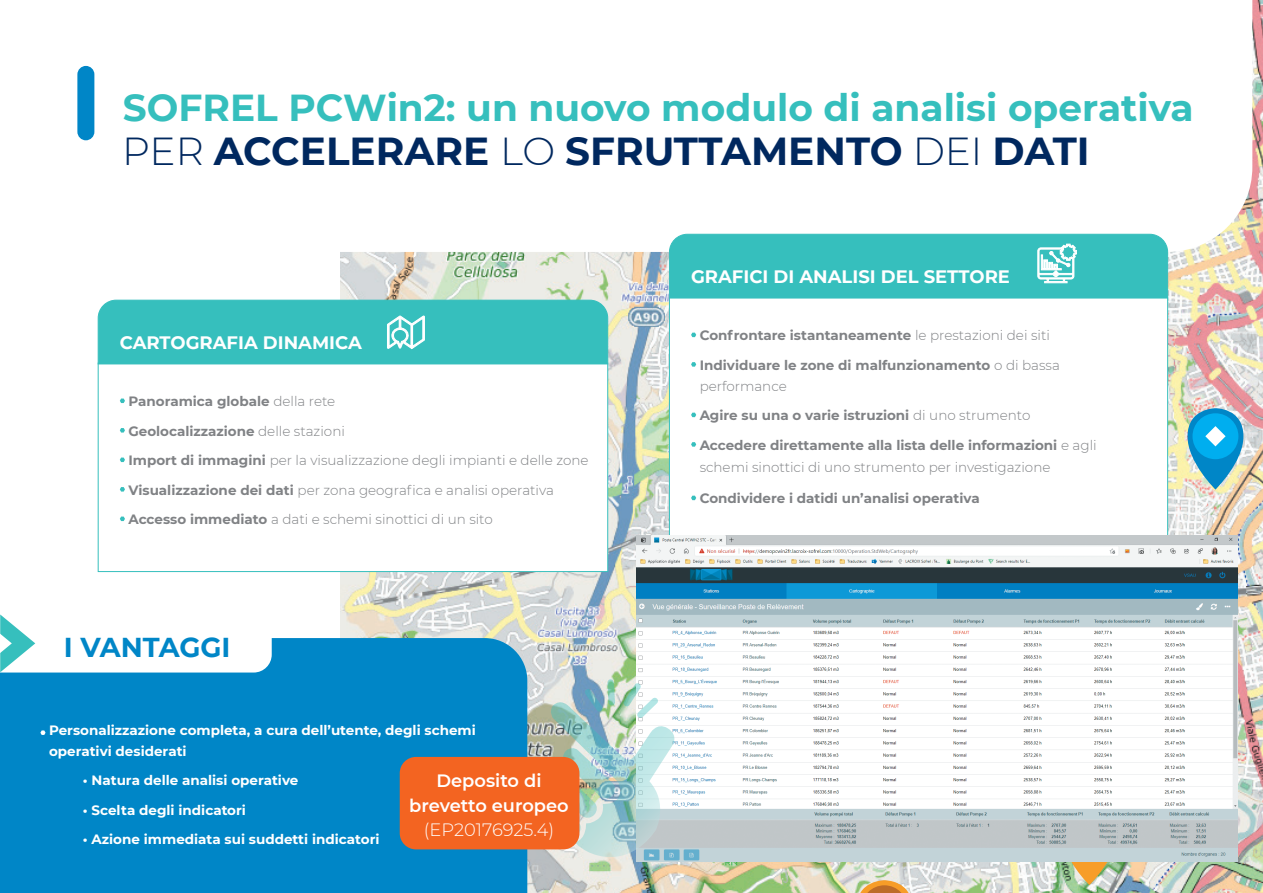
<style>
.page{position:relative;width:1263px;height:893px;background:#fff}
.page>*{position:absolute;margin:0;border:0;box-sizing:border-box;transform-origin:0 0}
.t1{font:700 39px "Montserrat";color:#00285f}
.t2{font:700 37.5px "Montserrat";color:#36bfbd}
.t3{font:700 27.3px "Montserrat";color:#0086c7}
.t4{font:700 18px "Montserrat";color:#fff}
.t5{font:600 17.85px/24.3px "Montserrat";color:#fff;text-align:center}
.t6{font:300 17.85px "Montserrat";color:#fff}
.t7{font:300 13.5px/29.5px "Montserrat";color:#808285}
.t8{font:700 13.5px/29.5px "Montserrat";color:#808285}
.t9{font:700 13.5px/21px "Montserrat";color:#fff}
.s1{font-weight:300}
.s2{font-weight:700}
</style>
<div class="page">
<img style="left:340px;top:0;width:923px;height:893px">
<svg style="left:1061px;top:861px;width:56px;height:24px"></svg>
<svg style="left:856px;top:880px;width:56px;height:13px"></svg>
<svg style="left:1187px;top:408px;width:56px;height:82px;background:#53b2d4"></svg>
<svg style="left:77px;top:0;width:1175px;height:252px"></svg>
<div style="left:0;top:638px;width:527px;height:255px;background:#0086c7"></div>
<div style="left:669px;top:297px;width:498px;height:270px;background:#fff"></div>
<svg style="left:691px;top:333px;width:5px;height:4px"></svg>
<svg style="left:691px;top:362px;width:5px;height:5px"></svg>
<svg style="left:691px;top:413px;width:5px;height:4px"></svg>
<svg style="left:691px;top:442px;width:5px;height:5px"></svg>
<svg style="left:691px;top:496px;width:5px;height:4px"></svg>
<svg style="left:669px;top:233px;width:499px;height:66px;background:#3fc1c0"></svg>
<img style="left:636px;top:536px;width:601px;height:325px">
<div style="left:77px;top:66px;width:17px;height:74px;background:#0086c7;border-radius:9px"></div>
<svg style="left:40px;top:730px;width:6px;height:5px"></svg>
<img style="left:531px;top:679px;width:145px;height:179px">
<div style="left:98px;top:363px;width:510px;height:209px;background:#fff"></div>
<svg style="left:120px;top:399px;width:5px;height:4px"></svg>
<svg style="left:120px;top:428px;width:5px;height:5px"></svg>
<svg style="left:120px;top:458px;width:5px;height:4px"></svg>
<svg style="left:120px;top:487px;width:5px;height:5px"></svg>
<svg style="left:120px;top:517px;width:5px;height:4px"></svg>
<svg style="left:97px;top:299px;width:511px;height:66px;background:#3ec1bf"></svg>
<svg style="left:0;top:614px;width:272px;height:58px"></svg>
<div style="left:400px;top:757px;width:179px;height:92px;background:#f36421;border-radius:16px"></div>
<h2 class="t2" style="left:123px;top:81px;width:1072px">SOFREL PCWin2: un nuovo modulo di analisi operativa</h2>
<h1 class="t1" style="left:122px;top:123px;width:969px"><span class="s1">PER</span> ACCELERARE <span class="s1">LO</span> SFRUTTAMENTO <span class="s1">DEI</span> DATI</h1>
<h3 class="t4" style="left:120px;top:329px;width:244px">CARTOGRAFIA DINAMICA</h3>
<p class="t7" style="left:128px;top:386px;width:462px"><span class="s2">Panoramica globale</span> della rete<br><span class="s2">Geolocalizzazione</span> delle stazioni<br><span class="s2">Import di immagini</span> per la visualizzazione degli impianti e delle zone <span class="s2">Visualizzazione dei dati</span> per zona geografica e analisi operativa <span class="s2">Accesso immediato</span> a dati e schemi sinottici di un sito</p>
<h3 class="t3" style="left:64px;top:627px;width:168px">I VANTAGGI</h3>
<p class="t9" style="left:49px;top:719px;width:428px">Personalizzazione completa, a cura dell’utente, degli schemi operativi desiderati</p>
<p class="t9" style="left:83px;top:769px;width:217px">• Natura delle analisi operative</p>
<p class="t9" style="left:83px;top:799px;width:165px">• Scelta degli indicatori</p>
<p class="t9" style="left:83px;top:828px;width:298px">• Azione immediata sui suddetti indicatori</p>
<h3 class="t5" style="left:409px;top:768px;width:161px">Deposito di brevetto europeo</h3>
<h3 class="t6" style="left:424px;top:818px;width:132px">(EP20176925.4)</h3>
<h3 class="t4" style="left:691px;top:263px;width:320px">GRAFICI DI ANALISI DEL SETTORE</h3>
<p class="t8" style="left:700px;top:320px;width:362px">Confrontare istantaneamente <span class="s1">le prestazioni dei siti<br></span>Individuare le zone di malfunzionamento <span class="s1">o di bassa</span></p>
<p class="t8" style="left:700px;top:370px;width:399px"><span class="s1">performance<br></span>Agire su una o varie istruzioni <span class="s1">di uno strumento<br></span>Accedere direttamente alla lista delle informazioni <span class="s1">e agli</span></p>
<p class="t7" style="left:700px;top:452px;width:352px">schemi sinottici di uno strumento per investigazione</p>
<p class="t8" style="left:700px;top:483px;width:281px">Condividere i datidi un’analisi operativa</p>
</div>
